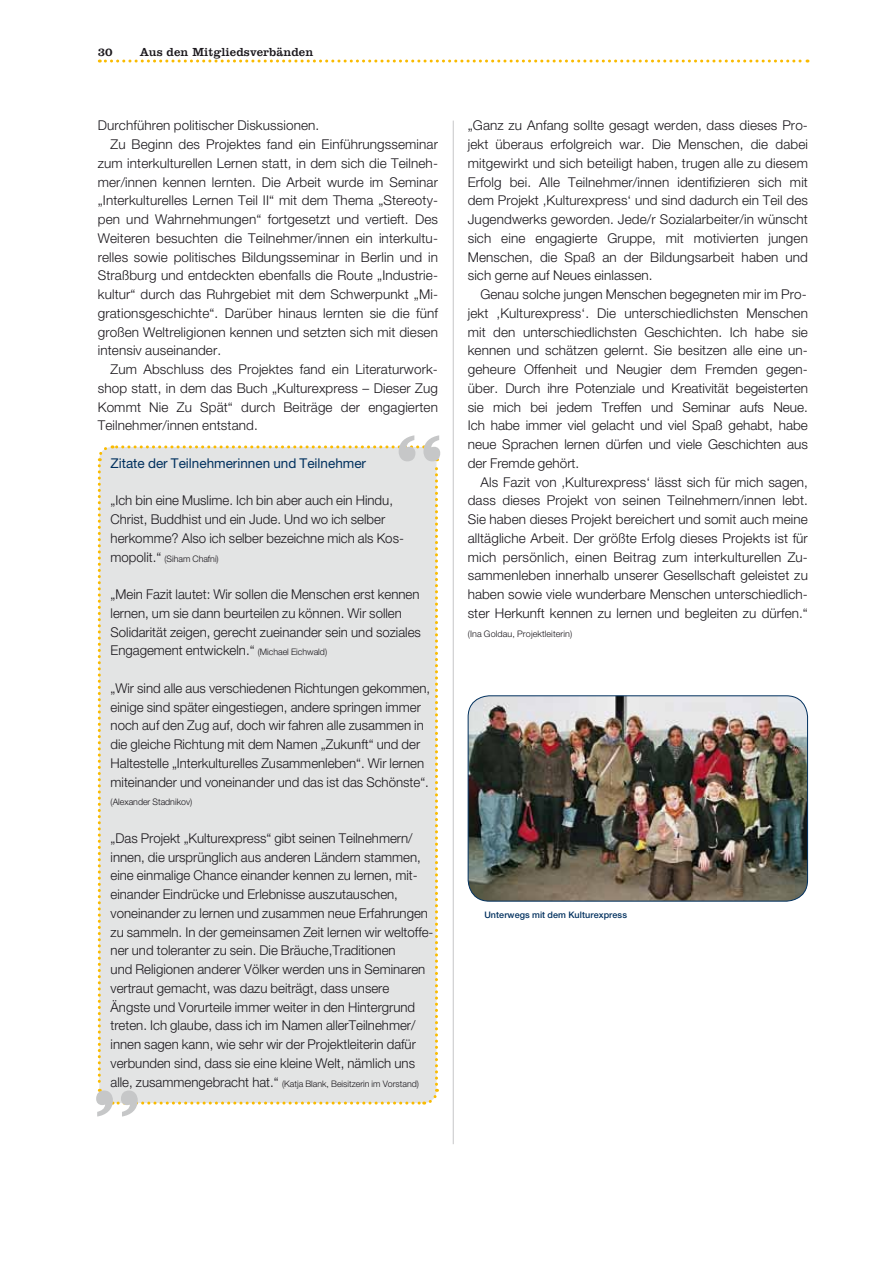
<style>
.page{position:relative;width:893px;height:1263px;background:#fff}
.page>*{position:absolute;margin:0;border:0;box-sizing:border-box;transform-origin:0 0}
.t1{font:300 13.5px/18.8px "Helvetica Neue LT Std";letter-spacing:.01em;color:#1a171c}
.t2{font:13.5px "Helvetica Neue LT Std";color:#00305e}
.t3{font:12px "Clarendon BT";letter-spacing:.005em;color:#1a171c}
.t4{font:300 9px "Helvetica Neue LT Std";color:#1a171c}
.t5{font:500 9px "Helvetica Neue LT Std";letter-spacing:.01em;color:#00305e}
.s1{font-size:13.5px}
.s2{font-size:9px}
</style>
<div class="page">
<svg style="left:99px;top:60px;width:709px;height:3px"></svg>
<hr style="left:453px;top:121px;width:1px;height:1023px;background:#c6c7c8">
<div style="left:96px;top:435px;width:344px;height:681px;background:#e3e4e4"></div>
<img style="left:468px;top:696px;width:339px;height:205px">
<div style="left:468px;top:695px;width:340px;height:206px;border:1px solid #00305e;border-radius:21px"></div>
<p class="t3" style="left:98px;top:44px;width:16px">30</p>
<p class="t3" style="left:140px;top:44px;width:174px">Aus den Mitgliedsverbänden</p>
<p class="t1" style="left:98px;top:116px;width:223px">Durchführen politischer Diskussionen.</p>
<p class="t1" style="left:111px;top:135px;width:329px">Zu Beginn des Projektes fand ein Einführungsseminar</p>
<p class="t1" style="left:98px;top:153px;width:342px">zum interkulturellen Lernen statt, in dem sich die Teilneh-</p>
<p class="t1" style="left:98px;top:172px;width:342px">mer/innen kennen lernten. Die Arbeit wurde im Seminar</p>
<p class="t1" style="left:98px;top:191px;width:342px">„Interkulturelles Lernen Teil II“ mit dem Thema „Stereoty-</p>
<p class="t1" style="left:98px;top:210px;width:342px">pen und Wahrnehmungen“ fortgesetzt und vertieft. Des</p>
<p class="t1" style="left:98px;top:228px;width:342px">Weiteren besuchten die Teilnehmer/innen ein interkultu-</p>
<p class="t1" style="left:98px;top:247px;width:342px">relles sowie politisches Bildungsseminar in Berlin und in</p>
<p class="t1" style="left:98px;top:266px;width:342px">Straßburg und entdeckten ebenfalls die Route „Industrie-</p>
<p class="t1" style="left:98px;top:285px;width:342px">kultur“ durch das Ruhrgebiet mit dem Schwerpunkt „Mi-</p>
<p class="t1" style="left:98px;top:303px;width:342px">grationsgeschichte“. Darüber hinaus lernten sie die fünf</p>
<p class="t1" style="left:98px;top:322px;width:342px">großen Weltreligionen kennen und setzten sich mit diesen</p>
<p class="t1" style="left:98px;top:341px;width:125px">intensiv auseinander.</p>
<p class="t1" style="left:111px;top:360px;width:329px">Zum Abschluss des Projektes fand ein Literaturwork-</p>
<p class="t1" style="left:98px;top:378px;width:342px">shop statt, in dem das Buch „Kulturexpress – Dieser Zug</p>
<p class="t1" style="left:98px;top:397px;width:342px">Kommt Nie Zu Spät“ durch Beiträge der engagierten</p>
<p class="t1" style="left:98px;top:416px;width:161px">Teilnehmer/innen entstand.</p>
<p class="t2" style="left:111px;top:455px;width:257px">Zitate der Teilnehmerinnen und Teilnehmer</p>
<p class="t1" style="left:111px;top:491px;width:295px">„Ich bin eine Muslime. Ich bin aber auch ein Hindu,<br>Christ, Buddhist und ein Jude. Und wo ich selber herkomme? Also ich selber bezeichne mich als Kos-</p>
<p class="t4" style="left:111px;top:553px;width:110px"><span class="s1">mopolit.“</span> (Siham Chafni)</p>
<p class="t1" style="left:111px;top:585px;width:312px">„Mein Fazit lautet: Wir sollen die Menschen erst kennen lernen, um sie dann beurteilen zu können. Wir sollen Solidarität zeigen, gerecht zueinander sein und soziales Engagement entwickeln.“ <span class="s2">(Michael Eichwald)</span></p>
<p class="t1" style="left:111px;top:678px;width:321px">„Wir sind alle aus verschiedenen Richtungen gekommen, einige sind später eingestiegen, andere springen immer noch auf den Zug auf, doch wir fahren alle zusammen in die gleiche Richtung mit dem Namen „Zukunft“ und der Haltestelle „Interkulturelles Zusammenleben“. Wir lernen miteinander und voneinander und das ist das Schönste“.</p>
<p class="t4" style="left:111px;top:797px;width:83px">(Alexander Stadnikov)</p>
<p class="t1" style="left:111px;top:828px;width:324px">„Das Projekt „Kulturexpress“ gibt seinen Teilnehmern/ innen, die ursprünglich aus anderen Ländern stammen, eine einmalige Chance einander kennen zu lernen, mit&shy;einander Eindrücke und Erlebnisse auszutauschen, voneinander zu lernen und zusammen neue Erfahrungen zu sammeln. In der gemeinsamen Zeit lernen wir weltoffe&shy;ner und toleranter zu sein. Die Bräuche,Traditionen<br>und Religionen anderer Völker werden uns in Seminaren vertraut gemacht, was dazu beiträgt, dass unsere<br>Ängste und Vorurteile immer weiter in den Hintergrund treten. Ich glaube, dass ich im Namen allerTeilnehmer/ innen sagen kann, wie sehr wir der Projektleiterin dafür verbunden sind, dass sie eine kleine Welt, nämlich uns</p>
<p class="t4" style="left:111px;top:1078px;width:310px"><span class="s1">alle, zusammengebracht hat.“</span> (Katja Blank, Beisitzerin im Vorstand)</p>
<p class="t1" style="left:468px;top:116px;width:342px">„Ganz zu Anfang sollte gesagt werden, dass dieses Pro-</p>
<p class="t1" style="left:468px;top:135px;width:342px">jekt überaus erfolgreich war. Die Menschen, die dabei</p>
<p class="t1" style="left:468px;top:153px;width:342px">mitgewirkt und sich beteiligt haben, trugen alle zu diesem</p>
<p class="t1" style="left:468px;top:172px;width:342px">Erfolg bei. Alle Teilnehmer/innen identifizieren sich mit</p>
<p class="t1" style="left:468px;top:191px;width:342px">dem Projekt ‚Kulturexpress‘ und sind dadurch ein Teil des</p>
<p class="t1" style="left:468px;top:210px;width:342px">Jugendwerks geworden. Jede/r Sozialarbeiter/in wünscht</p>
<p class="t1" style="left:468px;top:228px;width:342px">sich eine engagierte Gruppe, mit motivierten jungen</p>
<p class="t1" style="left:468px;top:247px;width:342px">Menschen, die Spaß an der Bildungsarbeit haben und</p>
<p class="t1" style="left:468px;top:266px;width:186px">sich gerne auf Neues einlassen.</p>
<p class="t1" style="left:480px;top:285px;width:328px">Genau solche jungen Menschen begegneten mir im Pro-</p>
<p class="t1" style="left:468px;top:303px;width:342px">jekt ‚Kulturexpress‘. Die unterschiedlichsten Menschen</p>
<p class="t1" style="left:468px;top:322px;width:342px">mit den unterschiedlichsten Geschichten. Ich habe sie</p>
<p class="t1" style="left:468px;top:341px;width:342px">kennen und schätzen gelernt. Sie besitzen alle eine un-</p>
<p class="t1" style="left:468px;top:360px;width:342px">geheure Offenheit und Neugier dem Fremden gegen-</p>
<p class="t1" style="left:468px;top:378px;width:342px">über. Durch ihre Potenziale und Kreativität begeisterten</p>
<p class="t1" style="left:468px;top:397px;width:342px">sie mich bei jedem Treffen und Seminar aufs Neue.</p>
<p class="t1" style="left:468px;top:416px;width:342px">Ich habe immer viel gelacht und viel Spaß gehabt, habe</p>
<p class="t1" style="left:468px;top:435px;width:342px">neue Sprachen lernen dürfen und viele Geschichten aus</p>
<p class="t1" style="left:468px;top:453px;width:113px">der Fremde gehört.</p>
<p class="t1" style="left:480px;top:472px;width:329px">Als Fazit von ‚Kulturexpress‘ lässt sich für mich sagen,</p>
<p class="t1" style="left:468px;top:491px;width:342px">dass dieses Projekt von seinen Teilnehmern/innen lebt.</p>
<p class="t1" style="left:468px;top:510px;width:342px">Sie haben dieses Projekt bereichert und somit auch meine</p>
<p class="t1" style="left:468px;top:528px;width:342px">alltägliche Arbeit. Der größte Erfolg dieses Projekts ist für</p>
<p class="t1" style="left:468px;top:547px;width:342px">mich persönlich, einen Beitrag zum interkulturellen Zu-</p>
<p class="t1" style="left:468px;top:566px;width:342px">sammenleben innerhalb unserer Gesellschaft geleistet zu</p>
<p class="t1" style="left:468px;top:585px;width:342px">haben sowie viele wunderbare Menschen unterschiedlich-</p>
<p class="t1" style="left:468px;top:603px;width:342px">ster Herkunft kennen zu lernen und begleiten zu dürfen.“</p>
<p class="t4" style="left:468px;top:628px;width:106px">(Ina Goldau, Projektleiterin)</p>
<p class="t5" style="left:484px;top:909px;width:144px">Unterwegs mit dem Kulturexpress</p>
</div>
